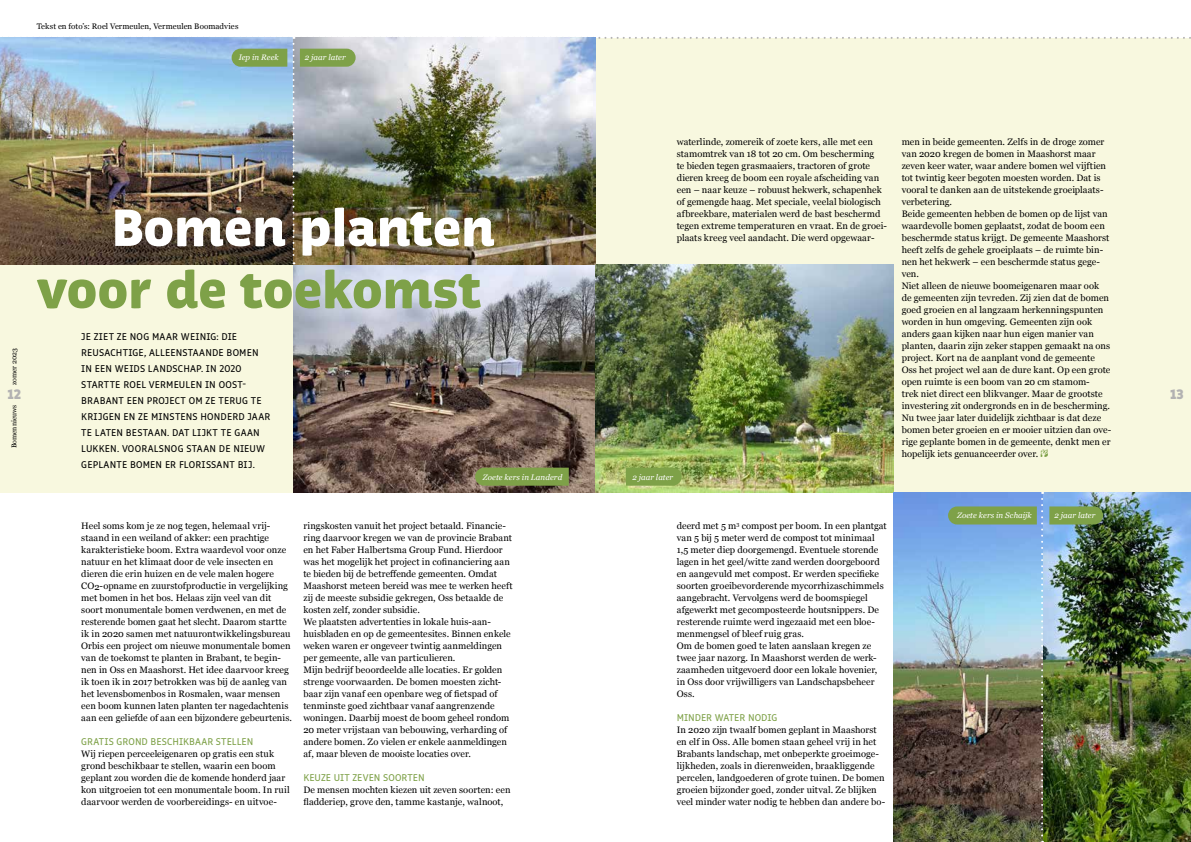
<style>
.page{position:relative;width:1191px;height:842px;background:#fff}
.page>*{position:absolute;margin:0;border:0;box-sizing:border-box;transform-origin:0 0}
.t1{font:900 53.3px "Respublika FY";letter-spacing:-.01em;color:#7ea148}
.t2{font:900 53.3px "Respublika FY";letter-spacing:-.005em;color:#fff}
.t3{font:900 14px "Respublika FY";color:#b3b2b2}
.t4{font:10px/16px "Respublika FY";letter-spacing:.015em;color:#000}
.t5{font:10px "Respublika FY";letter-spacing:.005em;color:#7ea148}
.t6{font:9.4px/12px "Georgia";color:#000}
.t7{font:italic 8px "Georgia";letter-spacing:.005em;color:#fff}
.t8{font:8px "Georgia";letter-spacing:.005em;color:#000}
.t9{font:7px "Georgia";color:#000}
</style>
<div class="page">
<div style="left:0;top:38px;width:1191px;height:454px;background:#f8f8df"></div>
<img style="left:293px;top:265px;width:600px;height:228px">
<svg style="left:475px;top:468px;width:94px;height:18px;background:#7d9e48"></svg>
<svg style="left:626px;top:468px;width:55px;height:18px"></svg>
<img style="left:1043px;top:493px;width:148px;height:349px">
<img style="left:893px;top:493px;width:55px;height:349px">
<svg style="left:1040px;top:450px;width:8px;height:7px"></svg>
<img style="left:948px;top:492px;width:95px;height:350px">
<img style="left:0;top:37px;width:1191px;height:227px">
<svg style="left:1049px;top:506px;width:54px;height:18px"></svg>
<p class="t8" style="left:37px;top:20px;width:203px">Tekst en foto’s: Roel Vermeulen, Vermeulen Boomadvies</p>
<p class="t7" style="left:239px;top:51px;width:42px">Iep in Reek</p>
<p class="t7" style="left:305px;top:51px;width:42px">2 jaar later</p>
<p class="t6" style="left:677px;top:135px;width:212px">waterlinde, zomereik of zoete kers, alle met een stamomtrek van 18 tot 20 cm. Om bescherming<br>te bieden tegen grasmaaiers, tractoren of grote dieren kreeg de boom een royale afscheiding van een – naar keuze – robuust hekwerk, schapenhek of gemengde haag. Met speciale, veelal biologisch afbreekbare, materialen werd de bast beschermd tegen extreme temperaturen en vraat. En de groei&shy;plaats kreeg veel aandacht. Die werd opgewaar-</p>
<p class="t6" style="left:901px;top:135px;width:211px">men in beide gemeenten. Zelfs in de droge zomer van 2020 kregen de bomen in Maashorst maar zeven keer water, waar andere bomen wel vijftien tot twintig keer begoten moesten worden. Dat is vooral te danken aan de uitstekende groeiplaats&shy;verbetering.<br>Beide gemeenten hebben de bomen op de lijst van waardevolle bomen geplaatst, zodat de boom een beschermde status krijgt. De gemeente Maashorst heeft zelfs de gehele groeiplaats – de ruimte bin&shy;nen het hekwerk – een beschermde status gege&shy;ven.<br>Niet alleen de nieuwe boomeigenaren maar ook<br>de gemeenten zijn tevreden. Zij zien dat de bomen goed groeien en al langzaam herkenningspunten worden in hun omgeving. Gemeenten zijn ook anders gaan kijken naar hun eigen manier van planten, daarin zijn zeker stappen gemaakt na ons project. Kort na de aanplant vond de gemeente Oss het project wel aan de dure kant. Op een grote open ruimte is een boom van 20 cm stamom-<br>trek niet direct een blikvanger. Maar de grootste investering zit ondergronds en in de bescherming.<br>Nu twee jaar later duidelijk zichtbaar is dat deze bomen beter groeien en er mooier uitzien dan ove&shy;rige geplante bomen in de gemeente, denkt men er hopelijk iets genuanceerder over.</p>
<h1 class="t2" style="left:111px;top:193px;width:385px">Bomen planten</h1>
<h1 class="t1" style="left:37px;top:255px;width:446px">voor de toekomst</h1>
<p class="t4" style="left:81px;top:329px;width:191px">JE ZIET ZE NOG MAAR WEINIG: DIE REUSACHTIGE, ALLEENSTAANDE BOMEN IN EEN WEIDS LANDSCHAP. IN 2020<br>STARTTE ROEL VERMEULEN IN OOST-BRABANT EEN PROJECT OM ZE TERUG TE KRIJGEN EN ZE MINSTENS HONDERD JAAR TE LATEN BESTAAN. DAT LIJKT TE GAAN LUKKEN. VOORALSNOG STAAN DE NIEUW GEPLANTE BOMEN ER FLORISSANT BIJ.</p>
<p class="t9" style="left:9px;top:385px;width:38px;rotate:-90deg">zomer 2023</p>
<h2 class="t3" style="left:7px;top:385px;width:15px">12</h2>
<h2 class="t3" style="left:1170px;top:385px;width:15px">13</h2>
<p class="t9" style="left:9px;top:448px;width:45px;rotate:-90deg">Bomennieuws</p>
<p class="t7" style="left:483px;top:471px;width:81px">Zoete kers in Landerd</p>
<p class="t7" style="left:632px;top:471px;width:42px">2 jaar later</p>
<p class="t6" style="left:81px;top:519px;width:212px">Heel soms kom je ze nog tegen, helemaal vrij&shy;staand in een weiland of akker: een prachtige karakteristieke boom. Extra waardevol voor onze natuur en het klimaat door de vele insecten en dieren die erin huizen en de vele malen hogere CO2-opname en zuurstofproductie in vergelijking met bomen in het bos. Helaas zijn veel van dit soort monumentale bomen verdwenen, en met de resterende bomen gaat het slecht. Daarom startte ik in 2020 samen met natuurontwikkelingsbureau Orbis een project om nieuwe monumentale bomen van de toekomst te planten in Brabant, te begin&shy;nen in Oss en Maashorst. Het idee daarvoor kreeg ik toen ik in 2017 betrokken was bij de aanleg van het levensbomenbos in Rosmalen, waar mensen een boom kunnen laten planten ter nagedachtenis aan een geliefde of aan een bijzondere gebeurtenis.</p>
<p class="t5" style="left:81px;top:735px;width:173px">GRATIS GROND BESCHIKBAAR STELLEN</p>
<p class="t6" style="left:81px;top:747px;width:210px">Wij riepen perceeleigenaren op gratis een stuk grond beschikbaar te stellen, waarin een boom geplant zou worden die de komende honderd jaar kon uitgroeien tot een monumentale boom. In ruil daarvoor werden de voorbereidings- en uitvoe-</p>
<p class="t6" style="left:303px;top:519px;width:211px">ringskosten vanuit het project betaald. Financie&shy;ring daarvoor kregen we van de provincie Brabant en het Faber Halbertsma Group Fund. Hierdoor was het mogelijk het project in cofinanciering aan te bieden bij de betreffende gemeenten. Omdat Maashorst meteen bereid was mee te werken heeft zij de meeste subsidie gekregen, Oss betaalde de kosten zelf, zonder subsidie.<br>We plaatsten advertenties in lokale huis-aan&shy;huisbladen en op de gemeentesites. Binnen enkele weken waren er ongeveer twintig aanmeldingen per gemeente, alle van particulieren.<br>Mijn bedrijf beoordeelde alle locaties. Er golden strenge voorwaarden. De bomen moesten zicht&shy;baar zijn vanaf een openbare weg of fietspad of tenminste goed zichtbaar vanaf aangrenzende woningen. Daarbij moest de boom geheel rondom 20 meter vrijstaan van bebouwing, verharding of andere bomen. Zo vielen er enkele aanmeldingen af, maar bleven de mooiste locaties over.</p>
<p class="t5" style="left:303px;top:771px;width:123px">KEUZE UIT ZEVEN SOORTEN</p>
<p class="t6" style="left:303px;top:783px;width:209px">De mensen mochten kiezen uit zeven soorten: een fladderiep, grove den, tamme kastanje, walnoot,</p>
<p class="t6" style="left:677px;top:519px;width:211px">deerd met 5 m<sup>3</sup> compost per boom. In een plantgat van 5 bij 5 meter werd de compost tot minimaal 1,5 meter diep doorgemengd. Eventuele storende lagen in het geel/witte zand werden doorgeboord en aangevuld met compost. Er werden specifieke soorten groeibevorderende mycorrhizaschimmels aangebracht. Vervolgens werd de boomspiegel afgewerkt met gecomposteerde houtsnippers. De resterende ruimte werd ingezaaid met een bloe&shy;menmengsel of bleef ruig gras.<br>Om de bomen goed te laten aanslaan kregen ze twee jaar nazorg. In Maashorst werden de werk&shy;zaamheden uitgevoerd door een lokale hovenier, in Oss door vrijwilligers van Landschapsbeheer Oss.</p>
<p class="t5" style="left:677px;top:711px;width:102px">MINDER WATER NODIG</p>
<p class="t6" style="left:677px;top:723px;width:210px">In 2020 zijn twaalf bomen geplant in Maashorst en elf in Oss. Alle bomen staan geheel vrij in het Brabants landschap, met onbeperkte groeimoge&shy;lijkheden, zoals in dierenweiden, braakliggende percelen, landgoederen of grote tuinen. De bomen groeien bijzonder goed, zonder uitval. Ze blijken veel minder water nodig te hebben dan andere bo-</p>
<p class="t7" style="left:957px;top:509px;width:76px">Zoete kers in Schaijk</p>
<p class="t7" style="left:1054px;top:509px;width:42px">2 jaar later</p>
</div>
